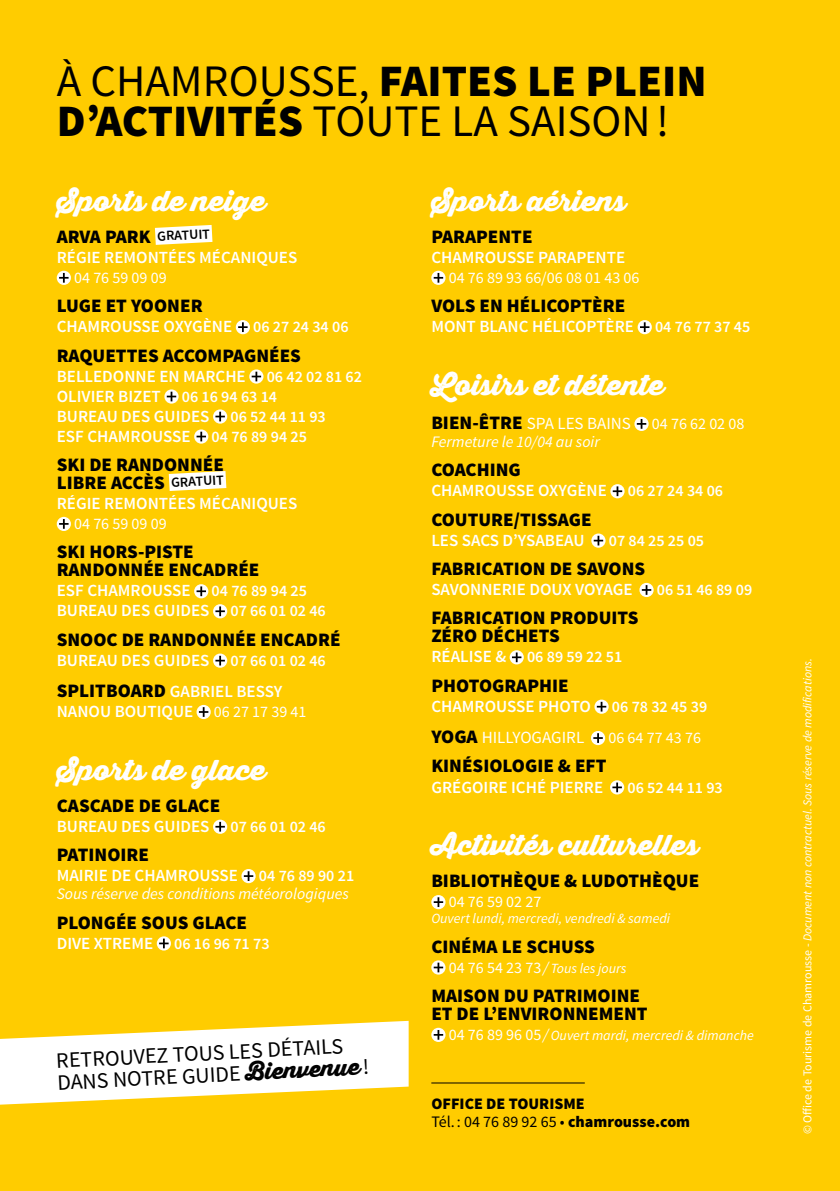
<style>
.page{position:relative;width:840px;height:1191px;background:#fff}
.page>*{position:absolute;margin:0;border:0;box-sizing:border-box;transform-origin:0 0}
.t1{font:45px/40px "Source Sans Pro";color:#000}
.t2{font:28px "Thirsty Rough Blk";color:#fff}
.t3{font:22px/22px "Source Sans Pro";color:#000}
.t4{font:900 19px/18px "Source Sans Pro";color:#000}
.t5{font:600 17px/20px "Source Sans Pro";color:#fff}
.t6{font:17px "Source Sans Pro";color:#fff}
.t7{font:16px "Source Sans Pro";color:#fff}
.t8{font:italic 16px "Source Sans Pro";color:#fff}
.t9{font:900 16px/18px "Source Sans Pro";color:#000}
.t10{font:600 16px "Source Sans Pro";color:#fff}
.t11{font:italic 14px "Source Sans Pro";color:#fff}
.t12{font:600 14px "Source Sans Pro";color:#000}
.t13{font:italic 12px "Source Sans Pro";color:#fff}
.s1{font-weight:900}
.s2{font-size:16px}
.s3{font-weight:900;font-size:19px;color:#000}
.s4{font-family:"Thirsty Rough Blk"}
.s5{font-weight:400}
.s6{font-style:normal;font-size:16px}
.s7{font-style:normal}
</style>
<div class="page">
<div style="left:0;top:0;width:839px;height:1191px;background:#fc0"></div>
<svg style="left:155px;top:225px;width:57px;height:20px"></svg>
<div style="left:57px;top:271px;width:14px;height:14px;background:#fff;border-radius:50%"></div>
<svg style="left:59px;top:273px;width:10px;height:10px"></svg>
<div style="left:236px;top:320px;width:14px;height:14px;background:#fff;border-radius:50%"></div>
<svg style="left:238px;top:322px;width:9px;height:10px"></svg>
<svg style="left:249px;top:369px;width:14px;height:14px"></svg>
<svg style="left:251px;top:372px;width:10px;height:9px"></svg>
<svg style="left:164px;top:389px;width:14px;height:14px"></svg>
<svg style="left:167px;top:392px;width:9px;height:9px"></svg>
<svg style="left:213px;top:409px;width:14px;height:14px"></svg>
<svg style="left:215px;top:412px;width:10px;height:9px"></svg>
<svg style="left:194px;top:429px;width:14px;height:14px"></svg>
<svg style="left:196px;top:432px;width:10px;height:9px"></svg>
<svg style="left:169px;top:471px;width:57px;height:20px"></svg>
<div style="left:57px;top:517px;width:14px;height:14px;background:#fff;border-radius:50%"></div>
<svg style="left:59px;top:519px;width:10px;height:10px"></svg>
<svg style="left:194px;top:584px;width:14px;height:14px"></svg>
<svg style="left:196px;top:586px;width:10px;height:10px"></svg>
<svg style="left:213px;top:604px;width:14px;height:14px"></svg>
<svg style="left:215px;top:606px;width:10px;height:10px"></svg>
<svg style="left:213px;top:653px;width:14px;height:14px"></svg>
<svg style="left:215px;top:656px;width:10px;height:9px"></svg>
<svg style="left:196px;top:705px;width:15px;height:14px"></svg>
<svg style="left:199px;top:707px;width:9px;height:10px"></svg>
<svg style="left:213px;top:819px;width:14px;height:15px"></svg>
<svg style="left:215px;top:822px;width:10px;height:9px"></svg>
<svg style="left:241px;top:869px;width:14px;height:14px"></svg>
<svg style="left:244px;top:871px;width:9px;height:10px"></svg>
<svg style="left:157px;top:936px;width:14px;height:14px"></svg>
<svg style="left:159px;top:938px;width:9px;height:10px"></svg>
<svg style="left:0;top:1020px;width:408px;height:84px"></svg>
<hr style="left:431px;top:1082px;width:153px;height:1px;background:#000">
<svg style="left:431px;top:271px;width:14px;height:14px"></svg>
<svg style="left:433px;top:273px;width:10px;height:10px"></svg>
<svg style="left:637px;top:320px;width:14px;height:14px"></svg>
<svg style="left:639px;top:322px;width:10px;height:10px"></svg>
<svg style="left:634px;top:417px;width:14px;height:14px"></svg>
<svg style="left:636px;top:419px;width:10px;height:10px"></svg>
<svg style="left:610px;top:484px;width:14px;height:14px"></svg>
<svg style="left:612px;top:486px;width:10px;height:10px"></svg>
<svg style="left:591px;top:533px;width:14px;height:15px"></svg>
<svg style="left:593px;top:536px;width:10px;height:9px"></svg>
<svg style="left:639px;top:583px;width:14px;height:14px"></svg>
<svg style="left:641px;top:585px;width:10px;height:10px"></svg>
<svg style="left:509px;top:650px;width:14px;height:14px"></svg>
<svg style="left:511px;top:652px;width:10px;height:10px"></svg>
<svg style="left:594px;top:699px;width:14px;height:15px"></svg>
<svg style="left:596px;top:702px;width:10px;height:9px"></svg>
<svg style="left:590px;top:731px;width:15px;height:14px"></svg>
<svg style="left:593px;top:733px;width:9px;height:10px"></svg>
<svg style="left:609px;top:780px;width:15px;height:14px"></svg>
<svg style="left:612px;top:782px;width:9px;height:10px"></svg>
<svg style="left:431px;top:895px;width:14px;height:14px"></svg>
<svg style="left:433px;top:897px;width:10px;height:10px"></svg>
<svg style="left:431px;top:960px;width:14px;height:14px"></svg>
<svg style="left:433px;top:962px;width:10px;height:10px"></svg>
<svg style="left:431px;top:1027px;width:14px;height:15px"></svg>
<svg style="left:433px;top:1030px;width:10px;height:9px"></svg>
<h1 class="t1" style="left:57px;top:62px;width:651px">À CHAMROUSSE, <span class="s1">FAITES LE PLEIN<br>D’ACTIVITÉS</span> TOUTE LA SAISON!</h1>
<h2 class="t2" style="left:57px;top:179px;width:210px">Sports de neige</h2>
<p class="t4" style="left:57px;top:228px;width:96px">ARVA PARK</p>
<p class="t12" style="left:157px;top:227px;width:54px;rotate:-3deg">GRATUIT</p>
<p class="t5" style="left:57px;top:248px;width:242px">RÉGIE REMONTÉES MÉCANIQUES</p>
<p class="t7" style="left:74px;top:268px;width:94px">04 76 59 09 09</p>
<p class="t4" style="left:57px;top:298px;width:147px">LUGE ET YOONER</p>
<p class="t5" style="left:57px;top:317px;width:293px">CHAMROUSSE OXYGÈNE <span class="s2">06 27 24 34 06</span></p>
<p class="t4" style="left:57px;top:347px;width:245px">RAQUETTES ACCOMPAGNÉES</p>
<p class="t5" style="left:57px;top:366px;width:306px">BELLEDONNE EN MARCHE <span class="s2">06 42 02 81 62<br></span>OLIVIER BIZET <span class="s2">06 16 94 63 14<br></span>BUREAU DES GUIDES <span class="s2">06 52 44 11 93<br></span>ESF CHAMROUSSE <span class="s2">04 76 89 94 25</span></p>
<p class="t4" style="left:57px;top:456px;width:169px">SKI DE RANDONNÉE<br>LIBRE ACCÈS</p>
<p class="t12" style="left:171px;top:473px;width:54px;rotate:-3deg">GRATUIT</p>
<p class="t5" style="left:57px;top:494px;width:242px">RÉGIE REMONTÉES MÉCANIQUES</p>
<p class="t7" style="left:74px;top:514px;width:94px">04 76 59 09 09</p>
<p class="t4" style="left:57px;top:544px;width:204px">SKI HORS-PISTE<br>RANDONNÉE ENCADRÉE</p>
<p class="t5" style="left:57px;top:581px;width:270px">ESF CHAMROUSSE <span class="s2">04 76 89 94 25<br></span>BUREAU DES GUIDES <span class="s2">07 66 01 02 46</span></p>
<p class="t4" style="left:57px;top:631px;width:285px">SNOOC DE RANDONNÉE ENCADRÉ</p>
<p class="t5" style="left:57px;top:645px;width:270px;line-height:31.4px">BUREAU DES GUIDES <span class="s2">07 66 01 02 46<br></span><span class="s3">SPLITBOARD</span> GABRIEL BESSY</p>
<p class="t5" style="left:57px;top:702px;width:138px">NANOU BOUTIQUE</p>
<p class="t7" style="left:214px;top:702px;width:94px">06 27 17 39 41</p>
<h2 class="t2" style="left:57px;top:748px;width:210px">Sports de glace</h2>
<p class="t4" style="left:57px;top:797px;width:165px">CASCADE DE GLACE</p>
<p class="t5" style="left:57px;top:816px;width:270px">BUREAU DES GUIDES <span class="s2">07 66 01 02 46</span></p>
<p class="t4" style="left:57px;top:846px;width:94px">PATINOIRE</p>
<p class="t5" style="left:57px;top:866px;width:299px">MAIRIE DE CHAMROUSSE <span class="s2">04 76 89 90 21</span></p>
<p class="t8" style="left:57px;top:884px;width:293px">Sous réserve des conditions météorologiques</p>
<p class="t4" style="left:57px;top:914px;width:192px">PLONGÉE SOUS GLACE</p>
<p class="t5" style="left:57px;top:933px;width:214px">DIVE XTREME <span class="s2">06 16 96 71 73</span></p>
<p class="t3" style="left:56px;top:1050px;width:313px;rotate:-3deg">RETROUVEZ TOUS LES DÉTAILS<br>DANS NOTRE GUIDE <span class="s4">Bienvenue</span>!</p>
<h2 class="t2" style="left:431px;top:179px;width:196px">Sports aériens</h2>
<p class="t4" style="left:431px;top:228px;width:103px">PARAPENTE</p>
<p class="t5" style="left:431px;top:248px;width:195px">CHAMROUSSE PARAPENTE</p>
<p class="t7" style="left:448px;top:268px;width:192px">04 76 89 93 66/06 08 01 43 06</p>
<p class="t4" style="left:431px;top:298px;width:195px">VOLS EN HÉLICOPTÈRE</p>
<p class="t5" style="left:431px;top:317px;width:320px">MONT BLANC HÉLICOPTÈRE <span class="s2">04 76 77 37 45</span></p>
<h2 class="t2" style="left:431px;top:363px;width:234px">Loisirs et détente</h2>
<p class="t6" style="left:431px;top:413px;width:314px"><span class="s3">BIEN-ÊTRE</span> SPA LES BAINS <span class="s2">04 76 62 02 08</span></p>
<p class="t8" style="left:431px;top:432px;width:170px">Fermeture le 10/04 au soir</p>
<p class="t4" style="left:431px;top:462px;width:91px">COACHING</p>
<p class="t5" style="left:431px;top:481px;width:293px">CHAMROUSSE OXYGÈNE <span class="s2">06 27 24 34 06</span></p>
<p class="t4" style="left:431px;top:511px;width:162px">COUTURE/TISSAGE</p>
<p class="t5" style="left:431px;top:530px;width:155px">LES SACS D’YSABEAU</p>
<p class="t10" style="left:608px;top:530px;width:97px">07 84 25 25 05</p>
<p class="t4" style="left:431px;top:560px;width:215px">FABRICATION DE SAVONS</p>
<p class="t5" style="left:431px;top:580px;width:203px">SAVONNERIE DOUX VOYAGE</p>
<p class="t10" style="left:656px;top:579px;width:97px">06 51 46 89 09</p>
<p class="t4" style="left:431px;top:610px;width:209px">FABRICATION PRODUITS<br>ZÉRO DÉCHETS</p>
<p class="t5" style="left:431px;top:647px;width:76px">RÉALISE &amp;</p>
<p class="t10" style="left:527px;top:647px;width:97px">06 89 59 22 51</p>
<p class="t4" style="left:431px;top:677px;width:139px">PHOTOGRAPHIE</p>
<p class="t5" style="left:431px;top:691px;width:277px;line-height:31.4px">CHAMROUSSE PHOTO <span class="s2">06 78 32 45 39<br></span><span class="s3">YOGA</span> <span class="s5">HILLYOGAGIRL</span></p>
<p class="t7" style="left:608px;top:728px;width:94px">06 64 77 43 76</p>
<p class="t4" style="left:431px;top:758px;width:176px">KINÉSIOLOGIE &amp; EFT</p>
<p class="t5" style="left:431px;top:777px;width:173px">GRÉGOIRE ICHÉ PIERRE</p>
<p class="t10" style="left:627px;top:777px;width:97px">06 52 44 11 93</p>
<h2 class="t2" style="left:431px;top:823px;width:268px">Activités culturelles</h2>
<p class="t4" style="left:431px;top:872px;width:269px">BIBLIOTHÈQUE &amp; LUDOTHÈQUE</p>
<p class="t7" style="left:448px;top:892px;width:94px">04 76 59 02 27</p>
<p class="t11" style="left:431px;top:910px;width:240px">Ouvert lundi, mercredi, vendredi &amp; samedi</p>
<p class="t4" style="left:431px;top:938px;width:165px">CINÉMA LE SCHUSS</p>
<p class="t11" style="left:448px;top:959px;width:179px"><span class="s6">04 76 54 23 73</span> <span class="s2">/</span> Tous les jours</p>
<p class="t4" style="left:431px;top:987px;width:218px">MAISON DU PATRIMOINE<br>ET DE L’ENVIRONNEMENT</p>
<p class="t11" style="left:448px;top:1026px;width:306px"><span class="s6">04 76 89 96 05</span> <span class="s2">/</span>Ouvert mardi, mercredi &amp; dimanche</p>
<p class="t9" style="left:431px;top:1095px;width:260px">OFFICE DE TOURISME<br><span class="s5">Tél. : 04 76 89 92 65 •</span> chamrousse.com</p>
<p class="t13" style="left:799px;top:1134px;width:477px;rotate:-90deg"><span class="s7">© Office de Tourisme de Chamrousse -</span> Document non contractuel. Sous réserve de modifications.</p>
</div>
